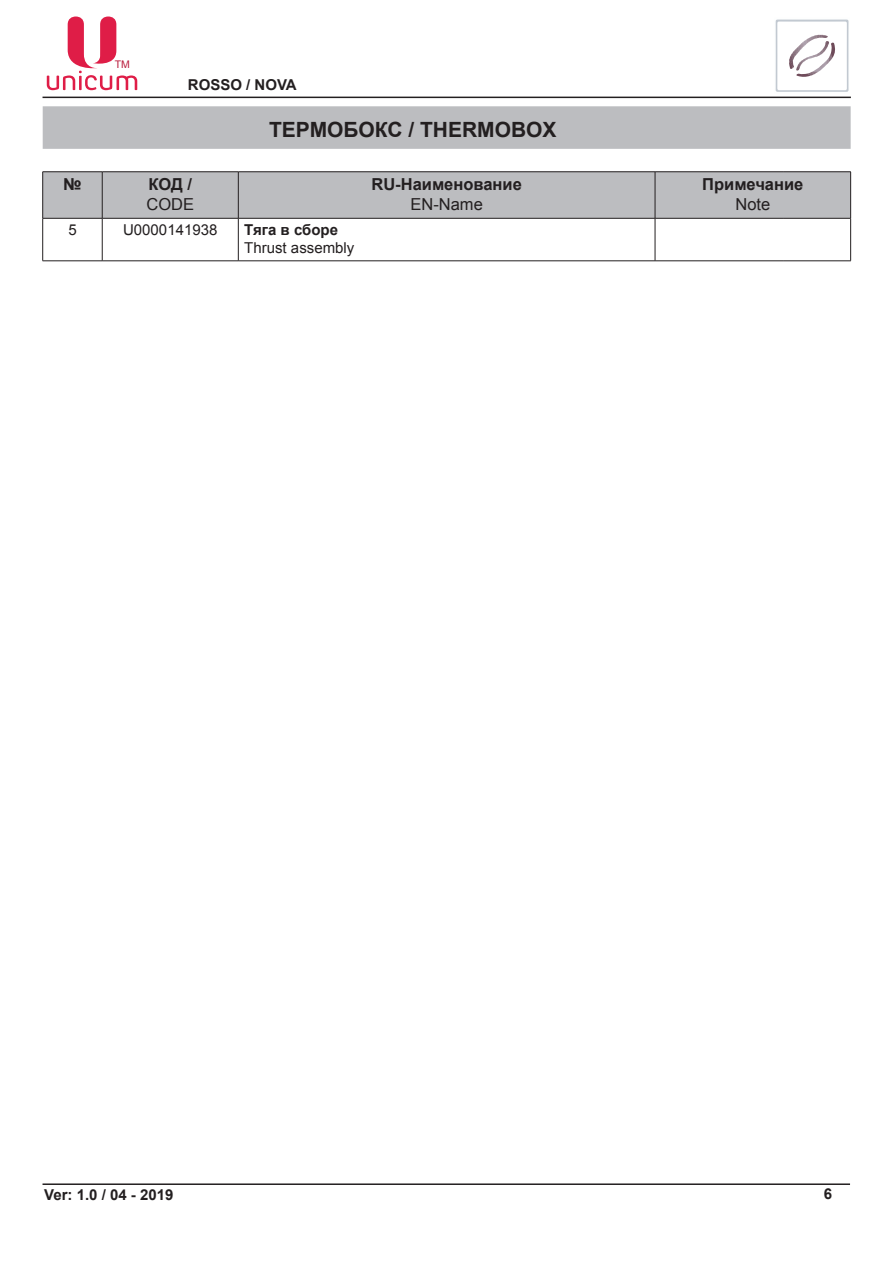
<style>
.page{position:relative;width:893px;height:1263px;background:#fff}
.page>*{position:absolute;margin:0;border:0;box-sizing:border-box;transform-origin:0 0}
.t1{font:700 21px "Arial";color:#231f20}
.t2{font:700 16.5px "Arial";color:#231f20}
.t3{font:16.5px "Arial";color:#231f20}
.t4{font:700 15px "Arial";color:#231f20}
.t5{font:15px "Arial";color:#231f20}
.t6{font:10.5px "Arial";color:#ba1e3e}
</style>
<div class="page">
<hr style="left:43px;top:97px;width:808px;height:1px;background:#231f20">
<hr style="left:43px;top:1183px;width:807px;height:2px;background:#231f20">
<svg style="left:775px;top:19px;width:74px;height:73px"></svg>
<svg style="left:47px;top:17px;width:90px;height:73px"></svg>
<div style="left:43px;top:106px;width:808px;height:43px;background:#bcbdc0"></div>
<div style="left:43px;top:172px;width:807px;height:46px;background:#bcbdc0"></div>
<hr style="left:102px;top:172px;width:1px;height:46px;background:#231f20">
<hr style="left:238px;top:172px;width:1px;height:46px;background:#231f20">
<hr style="left:655px;top:172px;width:1px;height:46px;background:#231f20">
<hr style="left:43px;top:218px;width:59px;height:1px;background:#231f20">
<hr style="left:42px;top:218px;width:1px;height:43px;background:#231f20">
<hr style="left:102px;top:218px;width:136px;height:1px;background:#231f20">
<hr style="left:102px;top:218px;width:1px;height:43px;background:#231f20">
<hr style="left:238px;top:218px;width:417px;height:1px;background:#231f20">
<hr style="left:238px;top:218px;width:1px;height:43px;background:#231f20">
<hr style="left:655px;top:218px;width:128px;height:1px;background:#231f20">
<hr style="left:655px;top:218px;width:1px;height:43px;background:#231f20">
<hr style="left:783px;top:218px;width:68px;height:1px;background:#231f20">
<hr style="left:850px;top:218px;width:1px;height:43px;background:#231f20">
<hr style="left:43px;top:261px;width:59px;height:1px;background:#231f20">
<hr style="left:102px;top:261px;width:136px;height:1px;background:#231f20">
<hr style="left:238px;top:261px;width:417px;height:1px;background:#231f20">
<hr style="left:655px;top:261px;width:128px;height:1px;background:#231f20">
<hr style="left:783px;top:261px;width:68px;height:1px;background:#231f20">
<hr style="left:43px;top:171px;width:59px;height:1px;background:#231f20">
<hr style="left:42px;top:172px;width:1px;height:46px;background:#231f20">
<hr style="left:102px;top:171px;width:136px;height:1px;background:#231f20">
<hr style="left:238px;top:171px;width:417px;height:1px;background:#231f20">
<hr style="left:655px;top:171px;width:128px;height:1px;background:#231f20">
<hr style="left:783px;top:171px;width:68px;height:1px;background:#231f20">
<hr style="left:850px;top:172px;width:1px;height:46px;background:#231f20">
<p class="t6" style="left:115px;top:57px;width:17px">ТМ</p>
<p class="t4" style="left:188px;top:75px;width:110px">ROSSO / NOVA</p>
<h1 class="t1" style="left:269px;top:115px;width:289px">ТЕРМОБОКС / THERMOBOX</h1>
<p class="t2" style="left:63px;top:173px;width:20px">№</p>
<p class="t2" style="left:148px;top:173px;width:45px">КОД /</p>
<p class="t3" style="left:146px;top:193px;width:49px">CODE</p>
<p class="t5" style="left:68px;top:220px;width:10px">5</p>
<p class="t5" style="left:123px;top:220px;width:96px">U0000141938</p>
<p class="t4" style="left:244px;top:220px;width:95px">ТЯГА В СБОРЕ</p>
<p class="t5" style="left:244px;top:238px;width:112px">Thrust assembly</p>
<p class="t2" style="left:371px;top:173px;width:152px">RU-НАИМЕНОВАНИЕ</p>
<p class="t3" style="left:410px;top:193px;width:74px">EN-Name</p>
<p class="t2" style="left:702px;top:173px;width:103px">ПРИМЕЧАНИЕ</p>
<p class="t3" style="left:735px;top:193px;width:36px">Note</p>
<p class="t4" style="left:44px;top:1185px;width:131px">VER: 1.0 / 04 - 2019</p>
<p class="t4" style="left:824px;top:1184px;width:10px">6</p>
</div>
